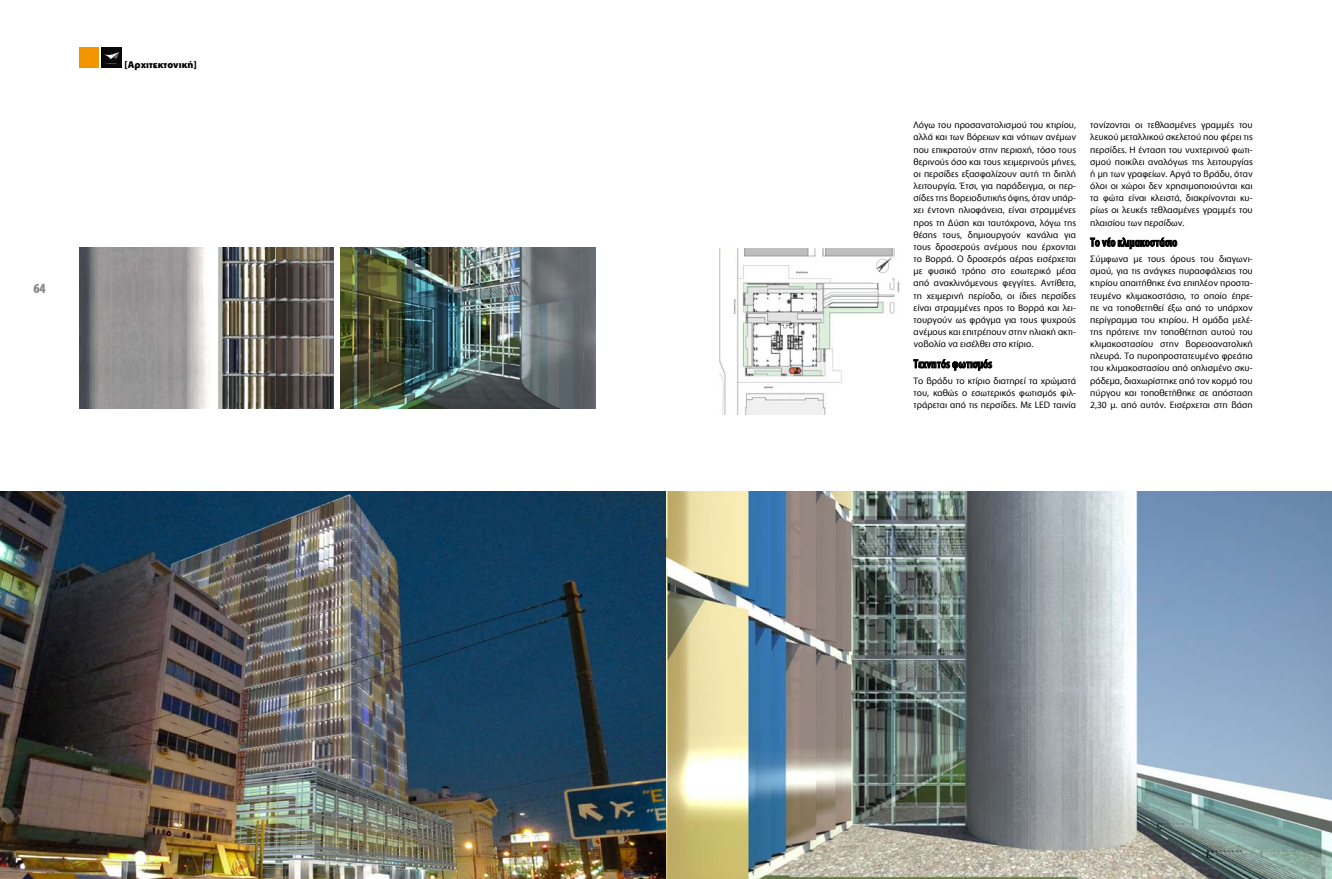
<style>
.page{position:relative;width:1332px;height:879px;background:#fff}
.page>*{position:absolute;margin:0;border:0;box-sizing:border-box;transform-origin:0 0}
.t1{font:700 condensed 14px "Myriad";color:#87888a}
.t2{font:500 condensed 12.3px "Myriad";letter-spacing:.005em;color:#000}
.t3{font:700 10px "Myriad";color:#000}
.t4{font:9.5px/12.2px "Myriad";color:#000;text-align:justify}
</style>
<div class="page">
<div style="left:79px;top:47px;width:20px;height:21px;background:#f29400"></div>
<img style="left:102px;top:47px;width:19px;height:21px">
<img style="left:79px;top:247px;width:254px;height:161px">
<img style="left:341px;top:248px;width:254px;height:160px">
<img style="left:0;top:491px;width:1332px;height:387px">
<div style="left:1236px;top:833px;width:7px;height:6px;background:#8caea8"></div>
<svg style="left:913px;top:359px;width:79px;height:11px"></svg>
<svg style="left:1090px;top:237px;width:87px;height:12px"></svg>
<img style="left:719px;top:248px;width:181px;height:166px">
<img style="left:873px;top:257px;width:19px;height:25px">
<p class="t3" style="left:125px;top:59px;width:74px">[Αρχιτεκτονική]</p>
<h1 class="t1" style="left:33px;top:280px;width:14px">64</h1>
<p class="t4" style="left:914px;top:119px;width:164px">Λόγω του προσανατολισμού του κτιρίου, αλλά και των βόρειων και νότιων ανέμων που επικρατούν στην περιοχή, τόσο τους θερινούς όσο και τους χειμερινούς μήνες, οι περσίδες εξασφαλίζουν αυτή τη διπλή λειτουργία. Έτσι, για παράδειγμα, οι περ&shy;σίδες της βορειοδυτικής όψης, όταν υπάρ&shy;χει έντονη ηλιοφάνεια, είναι στραμμένες προς τη ∆ύση και ταυτόχρονα, λόγω της θέσης τους, δημιουργούν κανάλια για τους δροσερούς ανέμους που έρχονται το Βορρά. Ο δροσερός αέρας εισέρχεται με φυσικό τρόπο στο εσωτερικό μέσα από ανακλινόμενους φεγγίτες. Αντίθετα, τη χειμερινή περίοδο, οι ίδιες περσίδες είναι στραμμένες προς το Βορρά και λει&shy;τουργούν ως φράγμα για τους ψυχρούς ανέμους και επιτρέπουν στην ηλιακή ακτι&shy;νοβολία να εισέλθει στο κτίριο.</p>
<p class="t2" style="left:914px;top:357px;width:80px">Τεχνητός φωτισμός</p>
<p class="t4" style="left:914px;top:374px;width:164px">Το βράδυ το κτίριο διατηρεί τα χρώματά του, καθώς ο εσωτερικός φωτισμός φιλ&shy;τράρεται από τις περσίδες. Με LED ταινία</p>
<p class="t4" style="left:1090px;top:119px;width:164px">τονίζονται οι τεθλασμένες γραμμές του λευκού μεταλλικού σκελετού που φέρει τις περσίδες. Η ένταση του νυχτερινού φωτι&shy;σμού ποικίλει αναλόγως της λειτουργίας ή μη των γραφείων. Αργά το βράδυ, όταν όλοι οι χώροι δεν χρησιμοποιούνται και τα φώτα είναι κλειστά, διακρίνονται κυ&shy;ρίως οι λευκές τεθλασμένες γραμμές του πλαισίου των περσίδων.</p>
<p class="t2" style="left:1090px;top:235px;width:89px">Το νέο κλιμακοστάσιο</p>
<p class="t4" style="left:1090px;top:253px;width:164px">Σύμφωνα με τους όρους του διαγωνι&shy;σμού, για τις ανάγκες πυρασφάλειας του κτιρίου απαιτήθηκε ένα επιπλέον προστα&shy;τευμένο κλιμακοστάσιο, το οποίο έπρε&shy;πε να τοποθετηθεί έξω από το υπάρχον περίγραμμα του κτιρίου. Η ομάδα μελέ&shy;της πρότεινε την τοποθέτηση αυτού του κλιμακοστασίου στην βορειοανατολική πλευρά. Το πυροπροστατευμένο φρεάτιο του κλιμακοστασίου από οπλισμένο σκυ&shy;ρόδεμα, διαχωρίστηκε από τον κορμό του πύργου και τοποθετήθηκε σε απόσταση 2,30 μ. από αυτόν. Εισέρχεται στη βάση</p>
</div>
